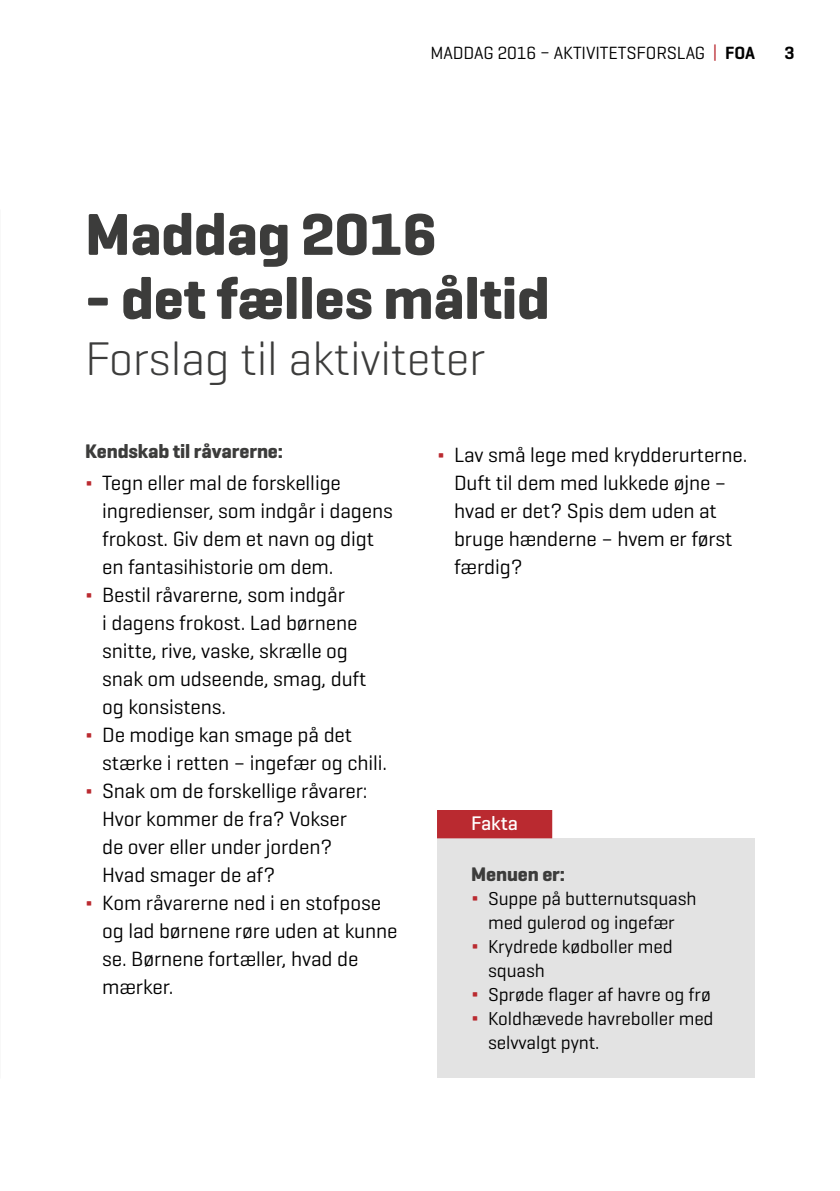
<style>
.page{position:relative;width:840px;height:1191px;background:#fff}
.page>*{position:absolute;margin:0;border:0;box-sizing:border-box;transform-origin:0 0}
.t1{font:700 60px "Geogrotesque";letter-spacing:-.005em;color:#3c3c3b}
.t2{font:300 48px "Geogrotesque";letter-spacing:-.005em;color:#3c3c3b}
.t3{font:21px/28px "Geogrotesque";letter-spacing:-.005em;color:#000}
.t4{font:700 20px "Geogrotesque";letter-spacing:-.005em;color:#3c3c3b}
.t5{font:500 20px "Geogrotesque";color:#fff}
.t6{font:19px "Geogrotesque";letter-spacing:-.005em;color:#000}
.t7{font:18px "Geogrotesque";letter-spacing:-.005em;color:#000}
.t8{font:600 18px "Geogrotesque";color:#000}
.s1{color:#ba2a30}
.s2{font-weight:600}
.s3{font-size:21px;color:#ba2a30}
</style>
<div class="page">
<div style="left:437px;top:838px;width:317px;height:239px;background:#e3e3e3"></div>
<div style="left:437px;top:810px;width:115px;height:28px;background:#ba2a30"></div>
<p class="t7" style="left:430px;top:42px;width:326px">MADDAG 2016 – AKTIVITETSFORSLAG <span class="s1">|</span> <span class="s2">FOA</span></p>
<p class="t8" style="left:784px;top:42px;width:12px">3</p>
<h1 class="t1" style="left:85px;top:197px;width:353px">Maddag 2016</h1>
<h1 class="t1" style="left:85px;top:261px;width:466px">- det fælles måltid</h1>
<h2 class="t2" style="left:85px;top:328px;width:401px">Forslag til aktiviteter</h2>
<p class="t4" style="left:85px;top:438px;width:199px">Kendskab til råvarerne:</p>
<p class="t3" style="left:85px;top:468px;width:257px"><span class="s1">∆</span> Tegn eller mal de forskellige</p>
<p class="t3" style="left:102px;top:496px;width:292px">ingredienser, som indgår i dagens</p>
<p class="t3" style="left:102px;top:524px;width:273px">frokost. Giv dem et navn og digt</p>
<p class="t3" style="left:102px;top:552px;width:233px">en fantasihistorie om dem.</p>
<p class="t3" style="left:85px;top:580px;width:261px"><span class="s1">∆</span> Bestil råvarerne, som indgår</p>
<p class="t3" style="left:102px;top:608px;width:256px">i dagens frokost. Lad børnene</p>
<p class="t3" style="left:102px;top:636px;width:247px">snitte, rive, vaske, skrælle og</p>
<p class="t3" style="left:102px;top:664px;width:266px">snak om udseende, smag, duft</p>
<p class="t3" style="left:102px;top:692px;width:125px">og konsistens.</p>
<p class="t3" style="left:85px;top:720px;width:268px"><span class="s1">∆</span> De modige kan smage på det</p>
<p class="t3" style="left:102px;top:748px;width:286px">stærke i retten – ingefær og chili.</p>
<p class="t3" style="left:85px;top:776px;width:284px"><span class="s1">∆</span> Snak om de forskellige råvarer:</p>
<p class="t3" style="left:102px;top:804px;width:246px">Hvor kommer de fra? Vokser</p>
<p class="t3" style="left:102px;top:832px;width:231px">de over eller under jorden?</p>
<p class="t3" style="left:102px;top:860px;width:175px">Hvad smager de af?</p>
<p class="t3" style="left:85px;top:888px;width:297px"><span class="s1">∆</span> Kom råvarerne ned i en stofpose</p>
<p class="t3" style="left:102px;top:916px;width:297px">og lad børnene røre uden at kunne</p>
<p class="t3" style="left:102px;top:944px;width:257px">se. Børnene fortæller, hvad de</p>
<p class="t3" style="left:102px;top:972px;width:73px">mærker.</p>
<p class="t3" style="left:454px;top:440px;width:294px;text-indent:-17px"><span class="s1">∆</span> Lav små lege med krydderurterne.<br>Duft til dem med lukkede øjne – hvad er det? Spis dem uden at bruge hænderne – hvem er først færdig?</p>
<p class="t5" style="left:471px;top:810px;width:48px">Fakta</p>
<p class="t4" style="left:471px;top:861px;width:95px">Menuen er:</p>
<p class="t6" style="left:471px;top:887px;width:227px"><span class="s3">∆</span> Suppe på butternutsquash</p>
<p class="t6" style="left:488px;top:911px;width:188px">med gulerod og ingefær</p>
<p class="t6" style="left:471px;top:935px;width:203px"><span class="s3">∆</span> Krydrede kødboller med</p>
<p class="t6" style="left:488px;top:959px;width:58px">squash</p>
<p class="t6" style="left:471px;top:983px;width:241px"><span class="s3">∆</span> Sprøde flager af havre og frø</p>
<p class="t6" style="left:471px;top:1007px;width:244px"><span class="s3">∆</span> Koldhævede havreboller med</p>
<p class="t6" style="left:488px;top:1031px;width:113px">selvvalgt pynt.</p>
</div>
